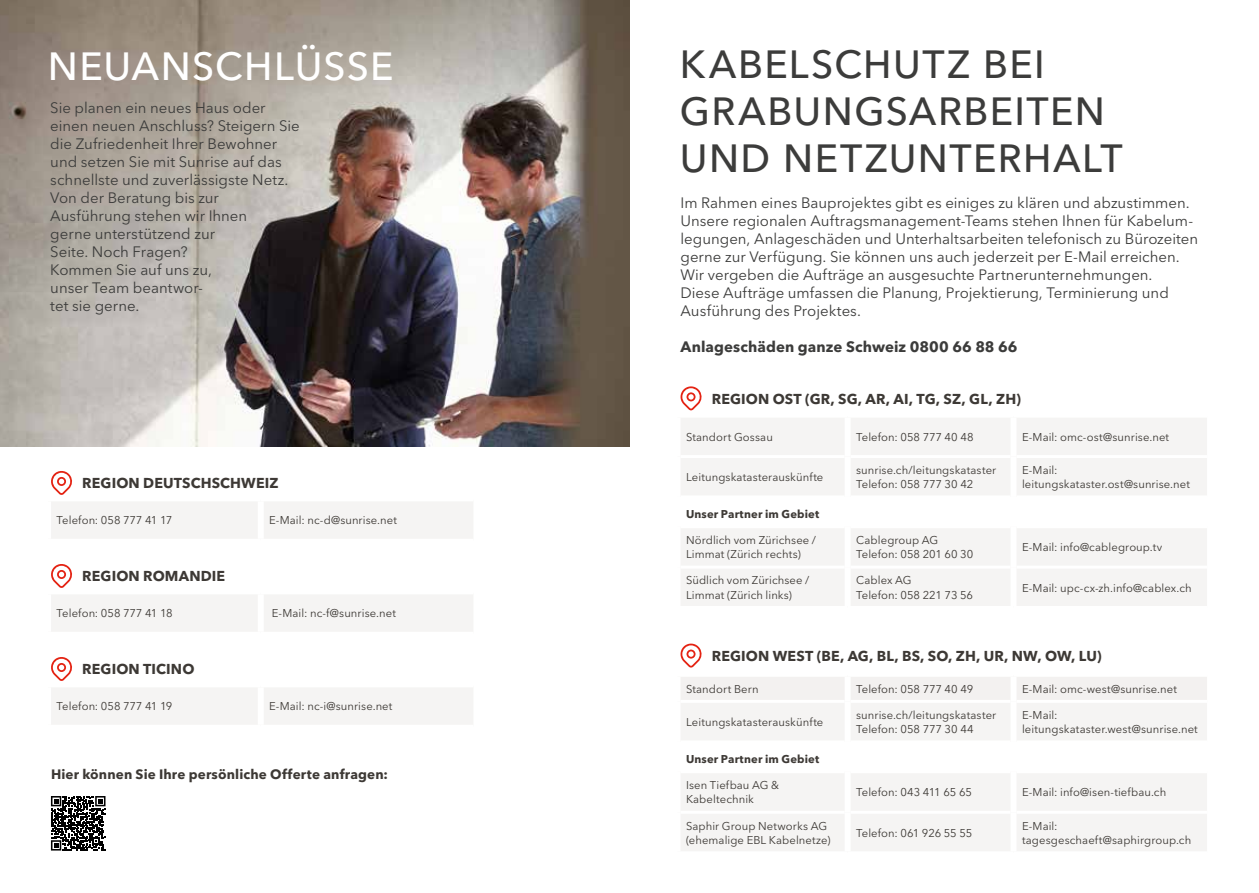
<style>
.page{position:relative;width:1259px;height:893px;background:#fff}
.page>*{position:absolute;margin:0;border:0;box-sizing:border-box;transform-origin:0 0}
.t1{font:500 39px/46.8px "Avenir Next LT Pro";letter-spacing:.035em;color:#3c3c3b}
.t2{font:500 39px "Avenir Next LT Pro";letter-spacing:.03em;color:#fff}
.t3{font:15px/18px "Avenir Next LT Pro";color:#3c3c3b}
.t4{font:700 15px "Avenir Next LT Pro";letter-spacing:.005em;color:#3c3c3b}
.t5{font:700 14.25px "Avenir Next LT Pro";letter-spacing:.01em;color:#3d3935}
.t6{font:700 13.5px "Avenir Next LT Pro";letter-spacing:.01em;color:#3d3935}
.t7{font:11.25px/14.4px "Avenir Next LT Pro";letter-spacing:.005em;color:#3d3935}
.t8{font:700 11.25px "Avenir Next LT Pro";letter-spacing:.015em;color:#3d3935}
</style>
<div class="page">
<img style="left:0;top:0;width:629px;height:446px">
<div style="left:681px;top:677px;width:526px;height:23px;background:#f3f1f0"></div>
<svg style="left:681px;top:703px;width:526px;height:148px;fill:#f5f4f3"></svg>
<hr style="left:680px;top:740px;width:164px;height:3px;background:#fff">
<hr style="left:850px;top:740px;width:160px;height:3px;background:#fff">
<hr style="left:1016px;top:740px;width:191px;height:3px;background:#fff">
<hr style="left:680px;top:770px;width:164px;height:3px;background:#fff">
<hr style="left:850px;top:770px;width:160px;height:3px;background:#fff">
<hr style="left:1016px;top:770px;width:191px;height:3px;background:#fff">
<hr style="left:680px;top:811px;width:164px;height:3px;background:#fff">
<hr style="left:850px;top:811px;width:160px;height:3px;background:#fff">
<hr style="left:1016px;top:811px;width:191px;height:3px;background:#fff">
<div style="left:844px;top:677px;width:6px;height:24px;background:#fff"></div>
<div style="left:844px;top:701px;width:6px;height:41px;background:#fff"></div>
<div style="left:844px;top:742px;width:6px;height:30px;background:#fff"></div>
<div style="left:844px;top:772px;width:6px;height:40px;background:#fff"></div>
<div style="left:844px;top:812px;width:6px;height:39px;background:#fff"></div>
<div style="left:1010px;top:677px;width:6px;height:24px;background:#fff"></div>
<div style="left:1010px;top:701px;width:6px;height:41px;background:#fff"></div>
<div style="left:1010px;top:742px;width:6px;height:30px;background:#fff"></div>
<div style="left:1010px;top:772px;width:6px;height:40px;background:#fff"></div>
<div style="left:1010px;top:812px;width:6px;height:39px;background:#fff"></div>
<svg style="left:51px;top:471px;width:422px;height:67px"></svg>
<svg style="left:680px;top:643px;width:22px;height:25px"></svg>
<svg style="left:51px;top:564px;width:422px;height:67px"></svg>
<svg style="left:51px;top:657px;width:422px;height:67px"></svg>
<svg style="left:681px;top:418px;width:526px;height:188px;fill:#f5f4f3"></svg>
<hr style="left:680px;top:455px;width:164px;height:3px;background:#fff">
<hr style="left:850px;top:455px;width:160px;height:3px;background:#fff">
<hr style="left:1016px;top:455px;width:191px;height:3px;background:#fff">
<hr style="left:680px;top:495px;width:164px;height:3px;background:#fff">
<hr style="left:850px;top:495px;width:160px;height:3px;background:#fff">
<hr style="left:1016px;top:495px;width:191px;height:3px;background:#fff">
<hr style="left:680px;top:525px;width:164px;height:3px;background:#fff">
<hr style="left:850px;top:525px;width:160px;height:3px;background:#fff">
<hr style="left:1016px;top:525px;width:191px;height:3px;background:#fff">
<hr style="left:680px;top:566px;width:164px;height:3px;background:#fff">
<hr style="left:850px;top:566px;width:160px;height:3px;background:#fff">
<hr style="left:1016px;top:566px;width:191px;height:3px;background:#fff">
<div style="left:844px;top:418px;width:6px;height:39px;background:#fff"></div>
<div style="left:844px;top:457px;width:6px;height:40px;background:#fff"></div>
<div style="left:844px;top:497px;width:6px;height:30px;background:#fff"></div>
<div style="left:844px;top:527px;width:6px;height:40px;background:#fff"></div>
<div style="left:844px;top:567px;width:6px;height:39px;background:#fff"></div>
<div style="left:1010px;top:418px;width:6px;height:39px;background:#fff"></div>
<div style="left:1010px;top:457px;width:6px;height:40px;background:#fff"></div>
<div style="left:1010px;top:497px;width:6px;height:30px;background:#fff"></div>
<div style="left:1010px;top:527px;width:6px;height:40px;background:#fff"></div>
<div style="left:1010px;top:567px;width:6px;height:39px;background:#fff"></div>
<svg style="left:680px;top:386px;width:22px;height:25px"></svg>
<div style="left:48px;top:793px;width:60px;height:60px;background:linear-gradient(to right,#fefefe,#fff)"></div>
<svg style="left:51px;top:796px;width:54px;height:54px"></svg>
<h1 class="t2" style="left:48px;top:42px;width:347px">NEUANSCHLÜSSE</h1>
<p class="t3" style="left:50px;top:99px;width:251px">Sie planen ein neues Haus oder einen neuen Anschluss? Steigern Sie die Zufriedenheit Ihrer Bewohner und setzen Sie mit Sunrise auf das schnellste und zuverlässigste Netz.<br>Von der Beratung bis zur<br>Ausführung stehen wir Ihnen<br>gerne unterstützend zur<br>Seite. Noch Fragen?<br>Kommen Sie auf uns zu,<br>unser Team beantwor-<br>tet sie gerne.</p>
<p class="t5" style="left:82px;top:474px;width:198px">REGION DEUTSCHSCHWEIZ</p>
<p class="t7" style="left:57px;top:513px;width:117px">Telefon: 058 777 41 17</p>
<p class="t7" style="left:269px;top:513px;width:129px">E-Mail: nc-d@sunrise.net</p>
<p class="t5" style="left:82px;top:567px;width:144px">REGION ROMANDIE</p>
<p class="t7" style="left:57px;top:606px;width:117px">Telefon: 058 777 41 18</p>
<p class="t7" style="left:272px;top:606px;width:125px">E-Mail: nc-f@sunrise.net</p>
<p class="t5" style="left:82px;top:660px;width:114px">REGION TICINO</p>
<p class="t7" style="left:57px;top:699px;width:117px">Telefon: 058 777 41 19</p>
<p class="t7" style="left:269px;top:699px;width:125px">E-Mail: nc-i@sunrise.net</p>
<p class="t6" style="left:51px;top:766px;width:338px">Hier können Sie Ihre persönliche Offerte anfragen:</p>
<h1 class="t1" style="left:680px;top:41px;width:444px">KABELSCHUTZ BEI<br>GRABUNGSARBEITEN<br>UND NETZUNTERHALT</h1>
<p class="t3" style="left:680px;top:194px;width:519px">Im Rahmen eines Bauprojektes gibt es einiges zu klären und abzustimmen.<br>Unsere regionalen Auftragsmanagement-Teams stehen Ihnen für Kabelum&shy;legungen, Anlageschäden und Unterhaltsarbeiten telefonisch zu Bürozeiten gerne zur Verfügung. Sie können uns auch jederzeit per E-Mail erreichen.<br>Wir vergeben die Aufträge an ausgesuchte Partnerunternehmungen.<br>Diese Aufträge umfassen die Planung, Projektierung, Terminierung und Ausführung des Projektes.</p>
<h2 class="t4" style="left:680px;top:337px;width:338px">Anlageschäden ganze Schweiz 0800 66 88 66</h2>
<p class="t5" style="left:712px;top:390px;width:310px">REGION OST (GR, SG, AR, AI, TG, SZ, GL, ZH)</p>
<p class="t7" style="left:686px;top:429px;width:88px">Standort Gossau</p>
<p class="t7" style="left:856px;top:429px;width:119px">Telefon: 058 777 40 48</p>
<p class="t7" style="left:1022px;top:429px;width:149px">E-Mail: omc-ost@sunrise.net</p>
<p class="t7" style="left:686px;top:470px;width:139px">Leitungskatasterauskünfte</p>
<p class="t7" style="left:856px;top:463px;width:142px">sunrise.ch/leitungskataster<br>Telefon: 058 777 30 42</p>
<p class="t7" style="left:1022px;top:463px;width:169px">E-Mail: leitungskataster.ost@sunrise.net</p>
<p class="t8" style="left:686px;top:507px;width:135px">Unser Partner im Gebiet</p>
<p class="t7" style="left:686px;top:533px;width:132px">Nördlich vom Zürichsee /<br>Limmat (Zürich rechts)</p>
<p class="t7" style="left:856px;top:533px;width:119px">Cablegroup AG<br>Telefon: 058 201 60 30</p>
<p class="t7" style="left:1022px;top:540px;width:142px">E-Mail: info@cablegroup.tv</p>
<p class="t7" style="left:686px;top:573px;width:125px">Südlich vom Zürichsee /<br>Limmat (Zürich links)</p>
<p class="t7" style="left:856px;top:573px;width:118px">Cablex AG<br>Telefon: 058 221 73 56</p>
<p class="t7" style="left:1022px;top:580px;width:171px">E-Mail: upc-cx-zh.info@cablex.ch</p>
<p class="t5" style="left:712px;top:647px;width:391px">REGION WEST (BE, AG, BL, BS, SO, ZH, UR, NW, OW, LU)</p>
<p class="t7" style="left:686px;top:681px;width:74px">Standort Bern</p>
<p class="t7" style="left:856px;top:681px;width:119px">Telefon: 058 777 40 49</p>
<p class="t7" style="left:1022px;top:681px;width:156px">E-Mail: omc-west@sunrise.net</p>
<p class="t7" style="left:686px;top:715px;width:139px">Leitungskatasterauskünfte</p>
<p class="t7" style="left:856px;top:708px;width:142px">sunrise.ch/leitungskataster<br>Telefon: 058 777 30 44</p>
<p class="t7" style="left:1022px;top:708px;width:177px">E-Mail: leitungskataster.west@sunrise.net</p>
<p class="t8" style="left:686px;top:752px;width:135px">Unser Partner im Gebiet</p>
<p class="t7" style="left:686px;top:778px;width:95px">Isen Tiefbau AG &amp;<br>Kabeltechnik</p>
<p class="t7" style="left:856px;top:785px;width:117px">Telefon: 043 411 65 65</p>
<p class="t7" style="left:1022px;top:785px;width:146px">E-Mail: info@isen-tiefbau.ch</p>
<p class="t7" style="left:686px;top:818px;width:146px">Saphir Group Networks AG (ehemalige EBL Kabelnetze)</p>
<p class="t7" style="left:856px;top:826px;width:118px">Telefon: 061 926 55 55</p>
<p class="t7" style="left:1022px;top:818px;width:171px">E-Mail: tagesgeschaeft@saphirgroup.ch</p>
</div>
